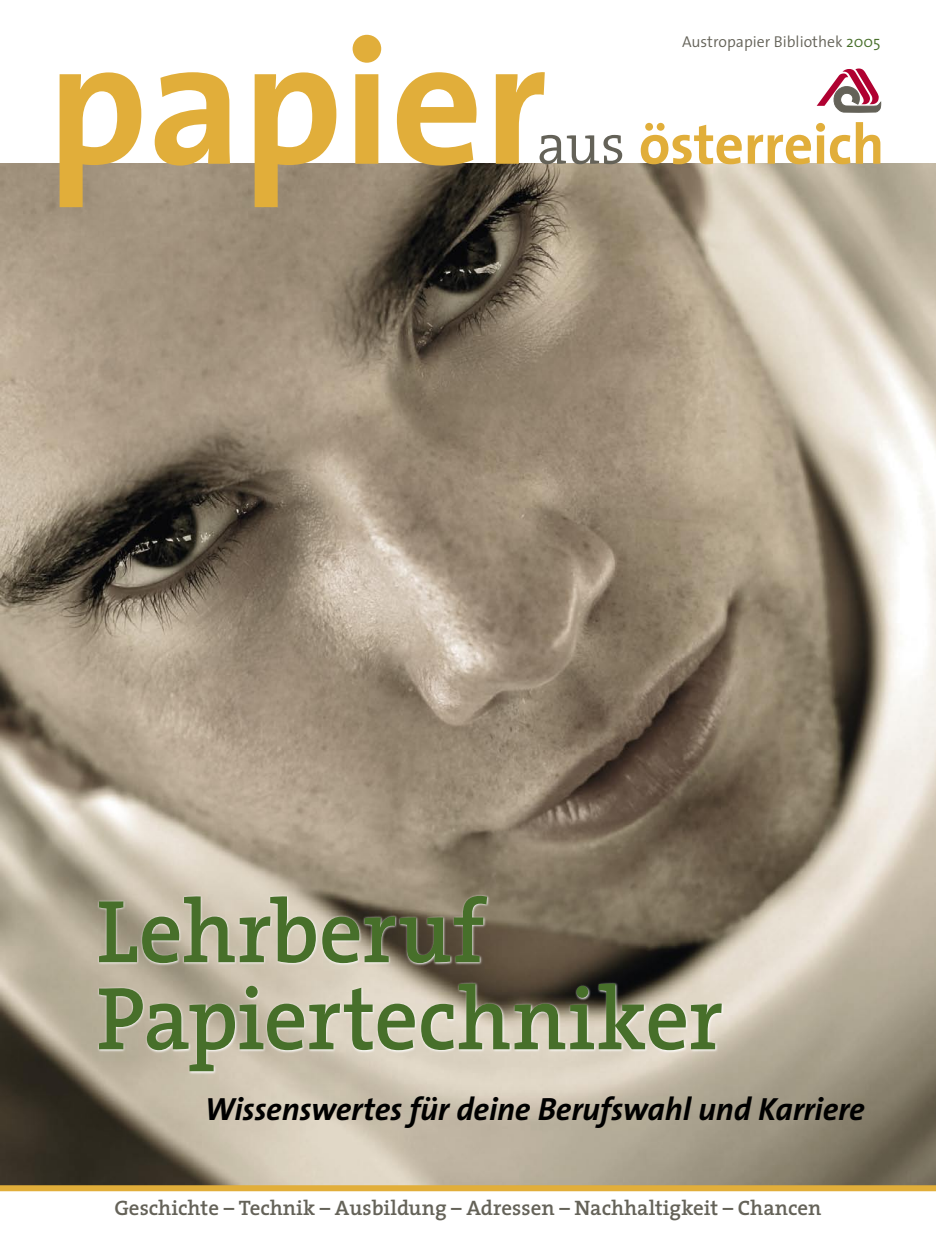
<style>
.page{position:relative;width:936px;height:1234px;background:#fff}
.page>*{position:absolute;margin:0;border:0;box-sizing:border-box;transform-origin:0 0}
.t1{font:700 180px "The Sans";color:#e1ae3a}
.t2{font:600 90px/87px "The Serif";letter-spacing:-.01em;color:#476f2a;scale:.96 1}
.t3{font:700 57px "The Sans";letter-spacing:-.005em;color:#e1ae3a}
.t4{font:italic 700 32.25px "The Sans";letter-spacing:-.01em;color:#000}
.t5{font:600 21px "The Serif";color:#646258}
.t6{font:300 15.75px "The Sans";color:#646258}
.s1{color:#476f2a}
.s2{font-family:"The Serif";font-weight:300;color:#646258}
</style>
<div class="page">
<img style="left:0;top:164px;width:935px;height:1020px">
<svg style="left:816px;top:68px;width:65px;height:45px"></svg>
<svg style="left:0;top:1184px;width:935px;height:6px;background:#cfa546"></svg>
<svg style="left:96px;top:893px;width:629px;height:182px"></svg>
<h1 class="t1" style="left:47px;top:-48px;width:501px">papier</h1>
<p class="t6" style="left:682px;top:29px;width:200px">Austropapier Bibliothek <span class="s1">2005</span></p>
<h3 class="t3" style="left:536px;top:97px;width:349px"><span class="s2">aus</span> österreich</h3>
<h2 class="t2" style="left:97px;top:885px;width:654px">Lehrberuf<br>Papiertechniker</h2>
<h3 class="t4" style="left:205px;top:1081px;width:661px">Wissenswertes für deine Berufswahl und Karriere</h3>
<p class="t5" style="left:114px;top:1190px;width:708px">Geschichte – Technik – Ausbildung – Adressen – Nachhaltigkeit – Chancen</p>
</div>
